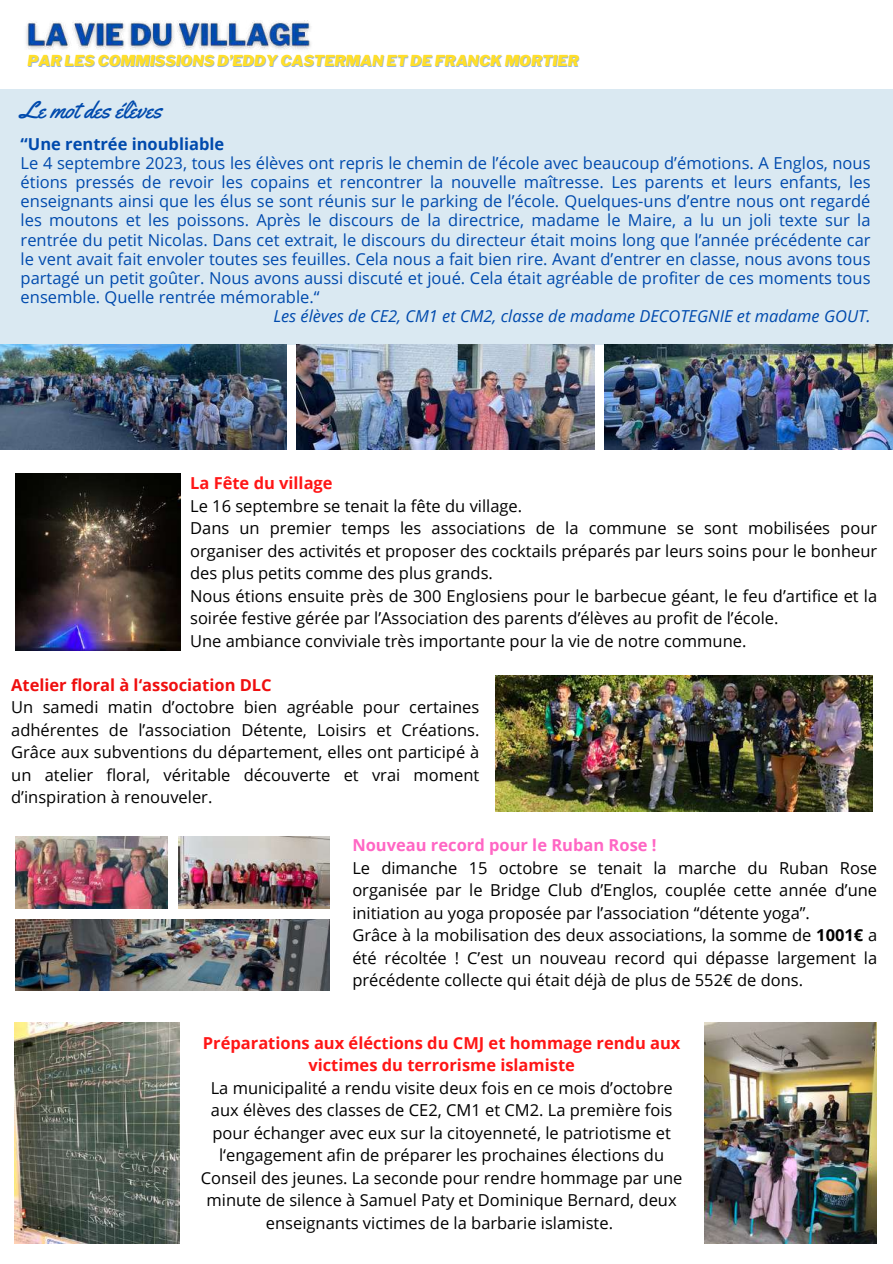
<style>
.page{position:relative;width:893px;height:1264px;background:#fff}
.page>*{position:absolute;margin:0;border:0;box-sizing:border-box;transform-origin:0 0}
.t1{font:24px "Yellowtail";color:#004aad}
.t2{font:16.5px/22.5px "Open Sans";color:#000}
.t3{font:16.5px/19px "Open Sans";color:#004aad;text-align:justify}
.t4{font:700 16.5px/22.5px "Open Sans";color:#ff1616;text-align:center}
.t5{font:italic 16.5px "Open Sans";color:#004aad}
.t6{font:700 16.5px "Open Sans";color:#ef0f0f}
.t7{font:700 16.5px "Open Sans";color:#ff66c4}
.t8{font:700 16.5px "Open Sans";color:#004aad}
.t9{font:italic 900 15px "Libre Franklin";color:#ffdf2b}
.s1{font-weight:700}
</style>
<div class="page">
<img style="left:15px;top:836px;width:152px;height:72px">
<img style="left:178px;top:836px;width:151px;height:72px">
<img style="left:15px;top:919px;width:314px;height:71px">
<div style="left:0;top:89px;width:892px;height:255px;background:#dae9f2"></div>
<img style="left:0;top:344px;width:287px;height:105px">
<img style="left:296px;top:344px;width:298px;height:105px">
<img style="left:604px;top:344px;width:288px;height:105px">
<img style="left:15px;top:474px;width:166px;height:176px">
<img style="left:15px;top:1022px;width:165px;height:221px">
<img style="left:704px;top:1022px;width:172px;height:221px">
<img style="left:496px;top:675px;width:376px;height:136px">
<img style="left:26px;top:20px;width:285px;height:30px">
<p class="t9" style="left:27px;top:52px;width:552px">PAR LES COMMISSIONS D’EDDY CASTERMAN ET DE FRANCK MORTIER</p>
<h1 class="t1" style="left:21px;top:95px;width:143px">Le mot des élèves</h1>
<p class="t8" style="left:21px;top:132px;width:205px">“Une rentrée inoubliable</p>
<p class="t3" style="left:21px;top:153px;width:851px">Le 4 septembre 2023, tous les élèves ont repris le chemin de l’école avec beaucoup d’émotions. A Englos, nous étions pressés de revoir les copains et rencontrer la nouvelle maîtresse. Les parents et leurs enfants, les enseignants ainsi que les élus se sont réunis sur le parking de l’école. Quelques-uns d’entre nous ont regardé les moutons et les poissons. Après le discours de la directrice, madame le Maire, a lu un joli texte sur la rentrée du petit Nicolas. Dans cet extrait, le discours du directeur était moins long que l’année précédente car le vent avait fait envoler toutes ses feuilles. Cela nous a fait bien rire. Avant d’entrer en classe, nous avons tous partagé un petit goûter. Nous avons aussi discuté et joué. Cela était agréable de profiter de ces moments tous ensemble. Quelle rentrée mémorable.“</p>
<p class="t5" style="left:273px;top:304px;width:598px">Les élèves de CE2, CM1 et CM2, classe de madame DECOTEGNIE et madame GOUT.</p>
<p class="t4" style="left:190px;top:471px;width:144px">La Fête du village</p>
<p class="t2" style="left:190px;top:494px;width:688px">Le 16 septembre se tenait la fête du village.<br>Dans un premier temps les associations de la commune se sont mobilisées pour organiser des activités et proposer des cocktails préparés par leurs soins pour le bonheur des plus petits comme des plus grands.<br>Nous étions ensuite près de 300 Englosiens pour le barbecue géant, le feu d’artifice et la soirée festive gérée par l’Association des parents d’élèves au profit de l’école.<br>Une ambiance conviviale très importante pour la vie de notre commune.</p>
<p class="t6" style="left:11px;top:673px;width:262px">Atelier floral à l‘association DLC</p>
<p class="t2" style="left:11px;top:695px;width:469px;text-align:justify">Un samedi matin d’octobre bien agréable pour certaines adhérentes de l’association Détente, Loisirs et Créations.<br>Grâce aux subventions du département, elles ont participé à un atelier floral, véritable découverte et vrai moment d’inspiration à renouveler.</p>
<p class="t7" style="left:352px;top:833px;width:306px">Nouveau record pour le Ruban Rose !</p>
<p class="t2" style="left:352px;top:856px;width:526px">Le dimanche 15 octobre se tenait la marche du Ruban Rose organisée par le Bridge Club d’Englos, couplée cette année d’une initiation au yoga proposée par l’association “détente yoga”.<br>Grâce à la mobilisation des deux associations, la somme de <span class="s1">1001€</span> a été récoltée ! C’est un nouveau record qui dépasse largement la précédente collecte qui était déjà de plus de 552€ de dons.</p>
<p class="t4" style="left:203px;top:1030px;width:479px">Préparations aux éléctions du CMJ et hommage rendu aux victimes du terrorisme islamiste</p>
<p class="t2" style="left:201px;top:1075px;width:483px;text-align:center">La municipalité a rendu visite deux fois en ce mois d’octobre aux élèves des classes de CE2, CM1 et CM2. La première fois pour échanger avec eux sur la citoyenneté, le patriotisme et l‘engagement afin de préparer les prochaines élections du Conseil des jeunes. La seconde pour rendre hommage par une minute de silence à Samuel Paty et Dominique Bernard, deux enseignants victimes de la barbarie islamiste.</p>
</div>
